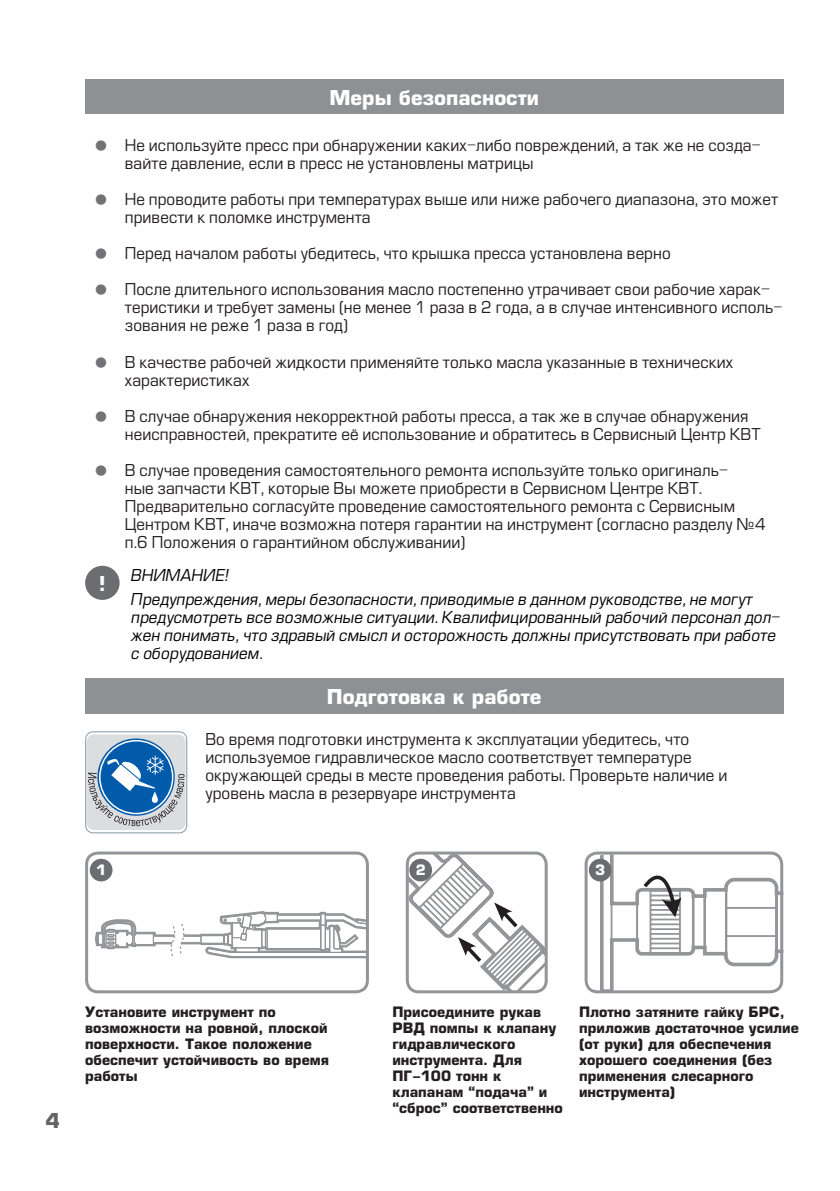
<style>
.page{position:relative;width:840px;height:1191px;background:#fff}
.page>*{position:absolute;margin:0;border:0;box-sizing:border-box;transform-origin:0 0}
.КВТ_Заголовок{font:700 20px "Europe";color:#fff}
.t1{font:700 20px "Europe";color:#636366}
.Основной{font:700 20px "Europe";color:#fff}
.КВТ_маркировочный_сп{font:16px/18px "Europe";letter-spacing:.005em;color:#231f20}
.КВТ_маркировочный_сп-2{font:italic 16px/18px "Europe";letter-spacing:.005em;color:#000}
.КВТ_1_Абзац{font:700 14px/16px "Europe";color:#231f20}
.Круг{font:700 14px "Europe";color:#fff}
.s1{font-size:48px;color:#727376}
</style>
<div class="page">
<div style="left:85px;top:79px;width:697px;height:35px;background:#8e9093"></div>
<div style="left:85px;top:566px;width:34px;height:34px;background:#6c6d70;border-radius:50%"></div>
<div style="left:85px;top:678px;width:697px;height:35px;background:#8e9093"></div>
<div style="left:87px;top:734px;width:98px;height:96px;background:#dcdddf;border-radius:7px"></div>
<div style="left:85px;top:731px;width:102px;height:102px;border:1px solid #8ca1ad;border-radius:7px"></div>
<svg style="left:97px;top:738px;width:78px;height:77px"></svg>
<svg style="left:88px;top:755px;width:96px;height:71px"></svg>
<svg style="left:95px;top:911px;width:270px;height:47px"></svg>
<div style="left:85px;top:851px;width:284px;height:142px;border:3px solid #939598;border-radius:11px"></div>
<svg style="left:409px;top:855px;width:136px;height:136px"></svg>
<div style="left:405px;top:851px;width:142px;height:142px;border:3px solid #939598;border-radius:11px"></div>
<svg style="left:598px;top:854px;width:184px;height:139px"></svg>
<div style="left:584px;top:851px;width:198px;height:142px;border:3px solid #939598;border-radius:11px"></div>
<div style="left:588px;top:858px;width:23px;height:23px;background:#6c6d70;border-radius:50%"></div>
<div style="left:409px;top:858px;width:23px;height:23px;background:#6c6d70;border-radius:50%"></div>
<div style="left:90px;top:858px;width:22px;height:23px;background:#6c6d70;border-radius:50%"></div>
<p class="КВТ_Заголовок" style="left:329px;top:86px;width:211px">Меры безопасности</p>
<p class="КВТ_маркировочный_сп" style="left:125px;top:137px;width:637px;text-indent:-40px"><span class="s1">•</span> Не используйте пресс при обнаружении каких-либо повреждений, а так же не созда&shy;вайте давление, если в пресс не установлены матрицы</p>
<p class="КВТ_маркировочный_сп" style="left:125px;top:191px;width:654px;text-indent:-40px"><span class="s1">•</span> Не проводите работы при температурах выше или ниже рабочего диапазона, это может привести к поломке инструмента</p>
<p class="КВТ_маркировочный_сп" style="left:85px;top:245px;width:586px"><span class="s1">•</span> Перед началом работы убедитесь, что крышка пресса установлена верно</p>
<p class="КВТ_маркировочный_сп" style="left:125px;top:281px;width:658px;text-indent:-40px"><span class="s1">•</span> После длительного использования масло постепенно утрачивает свои рабочие харак&shy;теристики и требует замены (не менее 1 раза в 2 года, а в случае интенсивного исполь&shy;зования не реже 1 раза в год)</p>
<p class="КВТ_маркировочный_сп" style="left:125px;top:353px;width:609px;text-indent:-40px"><span class="s1">•</span> В качестве рабочей жидкости применяйте только масла указанные в технических характеристиках</p>
<p class="КВТ_маркировочный_сп" style="left:125px;top:407px;width:637px;text-indent:-40px"><span class="s1">•</span> В случае обнаружения некорректной работы пресса, а так же в случае обнаружения неисправностей, прекратите её использование и обратитесь в Сервисный Центр КВТ</p>
<p class="КВТ_маркировочный_сп" style="left:125px;top:461px;width:642px;text-indent:-40px"><span class="s1">•</span> В случае проведения самостоятельного ремонта используйте только оригиналь-<br>ные запчасти КВТ, которые Вы можете приобрести в Сервисном Центре КВТ.<br>Предварительно согласуйте проведение самостоятельного ремонта с Сервисным Центром КВТ, иначе возможна потеря гарантии на инструмент (согласно разделу №4 п.6 Положения о гарантийном обслуживании)</p>
<p class="Основной" style="left:99px;top:571px;width:8px">!</p>
<p class="КВТ_маркировочный_сп-2" style="left:131px;top:566px;width:99px">ВНИМАНИЕ!</p>
<p class="КВТ_маркировочный_сп-2" style="left:131px;top:590px;width:650px">Предупреждения, меры безопасности, приводимые в данном руководстве, не могут предусмотреть все возможные ситуации. Квалифицированный рабочий персонал дол&shy;жен понимать, что здравый смысл и осторожность должны присутствовать при работе с оборудованием.</p>
<p class="КВТ_Заголовок" style="left:326px;top:684px;width:216px">Подготовка к работе</p>
<p class="КВТ_маркировочный_сп" style="left:205px;top:730px;width:523px">Во время подготовки инструмента к эксплуатации убедитесь, что используемое гидравлическое масло соответствует температуре окружающей среды в месте проведения работы. Проверьте наличие и уровень масла в резервуаре инструмента</p>
<p class="Круг" style="left:96px;top:861px;width:12px">1</p>
<p class="Круг" style="left:415px;top:861px;width:12px">2</p>
<p class="Круг" style="left:595px;top:861px;width:12px">3</p>
<p class="t1" style="left:45px;top:1108px;width:16px">4</p>
<p class="КВТ_1_Абзац" style="left:85px;top:1004px;width:245px">Установите инструмент по возможности на ровной, плоской поверхности. Такое положение обеспечит устойчивость во время работы</p>
<p class="КВТ_1_Абзац" style="left:392px;top:1004px;width:165px">Присоедините рукав<br>РВД помпы к клапану гидравлического инструмента. Для</p>
<p class="КВТ_1_Абзац" style="left:392px;top:1068px;width:172px">ПГ-100 тонн к клапанам “подача” и “сброс” соответственно</p>
<p class="КВТ_1_Абзац" style="left:579px;top:1004px;width:221px">Плотно затяните гайку БРС, приложив достаточное усилие (от руки) для обеспечения хорошего соединения (без применения слесарного инструмента)</p>
</div>
